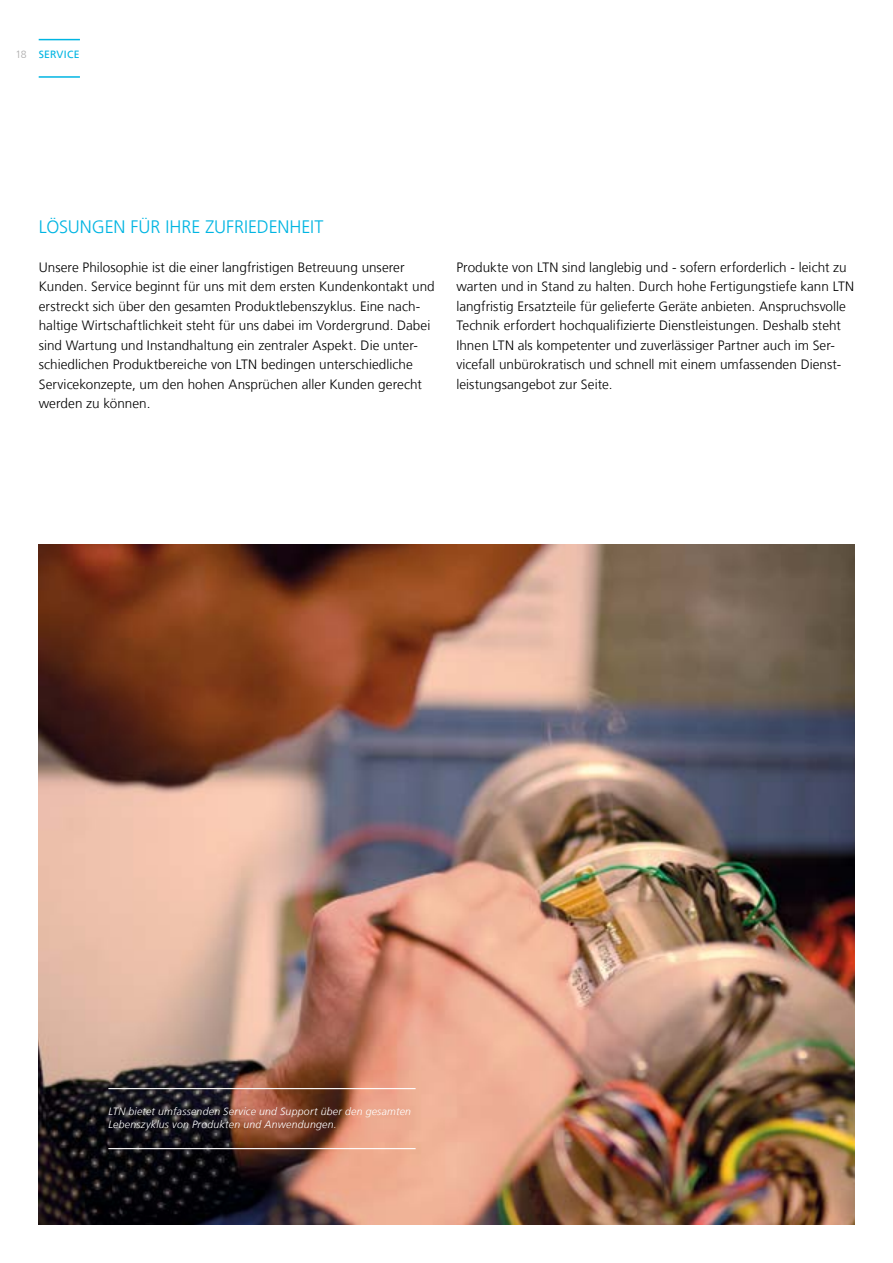
<style>
.page{position:relative;width:893px;height:1263px;background:#fff}
.page>*{position:absolute;margin:0;border:0;box-sizing:border-box;transform-origin:0 0}
.t1{font:300 18px "Frutiger LT";letter-spacing:-.005em;color:#00b5e2}
.t2{font:300 13.5px/19.5px "Frutiger LT";letter-spacing:.005em;color:#000}
.t3{font:italic 300 10.5px/12.8px "Frutiger LT";letter-spacing:.025em;color:#fff}
.t4{font:10.5px "Frutiger LT";letter-spacing:.015em;color:#00b5e2}
.s1{font-weight:300;color:#acabab}
</style>
<div class="page">
<hr style="left:39px;top:39px;width:41px;height:1px;background:#00b5e2">
<hr style="left:39px;top:76px;width:41px;height:2px;background:#00b5e2">
<img style="left:39px;top:544px;width:815px;height:680px">
<hr style="left:108px;top:1088px;width:308px;height:1px;background:#fff">
<hr style="left:108px;top:1148px;width:308px;height:1px;background:#fff">
<p class="t4" style="left:15px;top:48px;width:66px"><span class="s1">18</span> SERVICE</p>
<h1 class="t1" style="left:39px;top:217px;width:286px">LÖSUNGEN FÜR IHRE ZUFRIEDENHEIT</h1>
<p class="t2" style="left:39px;top:258px;width:397px">Unsere Philosophie ist die einer langfristigen Betreuung unserer Kunden. Service beginnt für uns mit dem ersten Kundenkontakt und erstreckt sich über den gesamten Produktlebenszyklus. Eine nach&shy;haltige Wirtschaftlichkeit steht für uns dabei im Vordergrund. Dabei sind Wartung und Instandhaltung ein zentraler Aspekt. Die unter&shy;schiedlichen Produktbereiche von LTN bedingen unterschiedliche Servicekonzepte, um den hohen Ansprüchen aller Kunden gerecht werden zu können.</p>
<p class="t2" style="left:456px;top:258px;width:399px">Produkte von LTN sind langlebig und - sofern erforderlich - leicht zu warten und in Stand zu halten. Durch hohe Fertigungstiefe kann LTN langfristig Ersatzteile für gelieferte Geräte anbieten. Anspruchsvolle Technik erfordert hochqualifizierte Dienstleistungen. Deshalb steht Ihnen LTN als kompetenter und zuverlässiger Partner auch im Ser&shy;vicefall unbürokratisch und schnell mit einem umfassenden Dienst&shy;leistungsangebot zur Seite.</p>
<p class="t3" style="left:108px;top:1105px;width:304px">LTN bietet umfassenden Service und Support über den gesamten<br>Lebenszyklus von Produkten und Anwendungen.</p>
</div>
